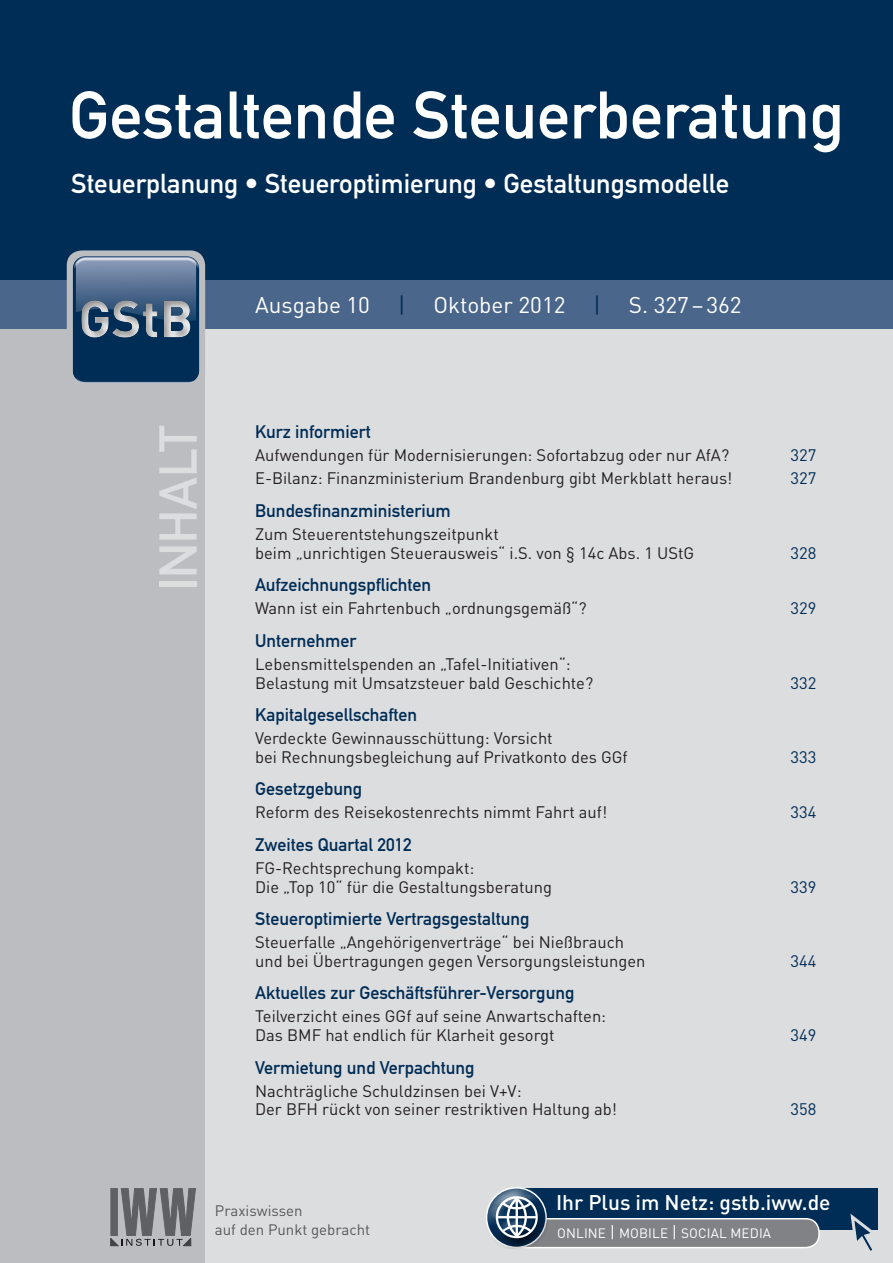
<style>
.page{position:relative;width:893px;height:1263px;background:#fff}
.page>*{position:absolute;margin:0;border:0;box-sizing:border-box;transform-origin:0 0}
.t1{font:66px "DIN Mittelschrift Std";color:#fff}
.t2{font:52.5px "DIN Mittelschrift Std";letter-spacing:-.02em;color:#dcdddf}
.t3{font:27px "DIN Mittelschrift Std";color:#fff}
.t4{font:22.5px "DIN Pro";color:#fff}
.t5{font:500 21px "DIN Pro";color:#fff}
.t6{font:18px "DIN Mittelschrift Std";color:#002d56}
.t7{font:16.5px/18.8px "DIN Pro";color:#231f20}
.t8{font:16.5px "DIN Pro";color:#002d56}
.t9{font:15px/18.8px "DIN Pro";color:#57585a}
.t10{font:13.5px "DIN Pro";letter-spacing:.01em;color:#fff}
.s1{color:#002d56}
.s2{font-size:16.5px}
</style>
<div class="page">
<div style="left:0;top:0;width:205px;height:1263px;background:#bcbdc0"></div>
<div style="left:205px;top:0;width:688px;height:1263px;background:#dcdddf"></div>
<div style="left:0;top:0;width:893px;height:328px;background:#002d56"></div>
<div style="left:0;top:280px;width:893px;height:48px;background:#4b668b"></div>
<div style="left:67px;top:250px;width:138px;height:138px;background:#bcbdc0;border-radius:15px"></div>
<img style="left:73px;top:256px;width:126px;height:127px">
<div style="left:79px;top:298px;width:112px;height:40px;background:#231f20;opacity:.5"></div>
<svg style="left:110px;top:1188px;width:86px;height:58px"></svg>
<div style="left:516px;top:1188px;width:362px;height:41px;background:#002d56"></div>
<div style="left:505px;top:1219px;width:314px;height:28px;background:#808285;border-radius:13px"></div>
<div style="left:504px;top:1218px;width:316px;height:30px;border:2px solid #fff;border-radius:13px"></div>
<svg style="left:848px;top:1213px;width:30px;height:38px"></svg>
<div style="left:485px;top:1185px;width:58px;height:49px;background:#fff;opacity:.75"></div>
<div style="left:490px;top:1200px;width:58px;height:49px;background:#231f20;opacity:.75"></div>
<svg style="left:496px;top:1196px;width:42px;height:42px;background:#748a9e"></svg>
<h1 class="t1" style="left:69px;top:77px;width:776px">Gestaltende Steuerberatung</h1>
<h3 class="t3" style="left:71px;top:167px;width:659px">Steuerplanung • Steueroptimierung • Gestaltungsmodelle</h3>
<h3 class="t4" style="left:255px;top:289px;width:488px">Ausgabe 10 <span class="s1">|</span> Oktober 2012 <span class="s1">|</span> S. 327–362</h3>
<h2 class="t2" style="left:147px;top:591px;width:167px;rotate:-90deg">Inhalt</h2>
<p class="t6" style="left:255px;top:422px;width:117px">Kurz informiert</p>
<p class="t7" style="left:255px;top:445px;width:476px">Aufwendungen für Modernisierungen: Sofortabzug oder nur AfA?</p>
<p class="t8" style="left:791px;top:444px;width:27px">327</p>
<p class="t7" style="left:255px;top:468px;width:479px">E-Bilanz: Finanzministerium Brandenburg gibt Merkblatt heraus!</p>
<p class="t8" style="left:791px;top:467px;width:27px">327</p>
<p class="t6" style="left:255px;top:500px;width:197px">Bundesfinanzministerium</p>
<p class="t7" style="left:255px;top:524px;width:441px">Zum Steuerentstehungszeitpunkt<br>beim „unrichtigen Steuerausweis“ i.S. von § 14c Abs. 1 UStG</p>
<p class="t8" style="left:791px;top:541px;width:27px">328</p>
<p class="t6" style="left:255px;top:574px;width:177px">Aufzeichnungspflichten</p>
<p class="t7" style="left:255px;top:598px;width:333px">Wann ist ein Fahrtenbuch „ordnungsgemäß“?</p>
<p class="t8" style="left:791px;top:597px;width:27px">329</p>
<p class="t6" style="left:255px;top:630px;width:103px">Unternehmer</p>
<p class="t7" style="left:255px;top:654px;width:340px">Lebensmittelspenden an „Tafel-Initiativen“:<br>Belastung mit Umsatzsteuer bald Geschichte?</p>
<p class="t8" style="left:791px;top:671px;width:27px">332</p>
<p class="t6" style="left:255px;top:704px;width:163px">Kapitalgesellschaften</p>
<p class="t7" style="left:255px;top:728px;width:374px">Verdeckte Gewinnausschüttung: Vorsicht<br>bei Rechnungsbegleichung auf Privatkonto des GGf</p>
<p class="t8" style="left:791px;top:745px;width:27px">333</p>
<p class="t6" style="left:255px;top:778px;width:108px">Gesetzgebung</p>
<p class="t7" style="left:255px;top:802px;width:354px">Reform des Reisekostenrechts nimmt Fahrt auf!</p>
<p class="t8" style="left:791px;top:801px;width:27px">334</p>
<p class="t6" style="left:255px;top:834px;width:158px">Zweites Quartal 2012</p>
<p class="t7" style="left:255px;top:858px;width:298px">FG-Rechtsprechung kompakt:<br>Die „Top 10“ für die Gestaltungsberatung</p>
<p class="t8" style="left:791px;top:875px;width:27px">339</p>
<p class="t6" style="left:255px;top:908px;width:276px">Steueroptimierte Vertragsgestaltung</p>
<p class="t7" style="left:255px;top:932px;width:392px">Steuerfalle „Angehörigenverträge“ bei Nießbrauch und bei Übertragungen gegen Versorgungsleistungen</p>
<p class="t6" style="left:255px;top:982px;width:321px">Aktuelles zur Geschäftsführer-Versorgung</p>
<p class="t7" style="left:255px;top:1006px;width:353px">Teilverzicht eines GGf auf seine Anwartschaften:<br>Das BMF hat endlich für Klarheit gesorgt</p>
<p class="t6" style="left:255px;top:1057px;width:221px">Vermietung und Verpachtung</p>
<p class="t7" style="left:255px;top:1080px;width:363px">Nachträgliche Schuldzinsen bei V+V:<br>Der BFH rückt von seiner restriktiven Haltung ab!</p>
<p class="t8" style="left:791px;top:950px;width:27px">344</p>
<p class="t8" style="left:791px;top:1024px;width:27px">349</p>
<p class="t8" style="left:791px;top:1098px;width:27px">358</p>
<p class="t9" style="left:215px;top:1200px;width:157px">Praxiswissen<br>auf den Punkt gebracht</p>
<p class="t5" style="left:556px;top:1188px;width:276px">Ihr Plus im Netz: gstb.iww.de</p>
<p class="t10" style="left:557px;top:1223px;width:18px">Online</p>
<p class="t10" style="left:610px;top:1223px;width:29px"><span class="s2">|</span> Mobile</p>
<p class="t10" style="left:672px;top:1223px;width:42px"><span class="s2">|</span> Social</p>
<p class="t10" style="left:730px;top:1223px;width:20px">Media</p>
</div>
